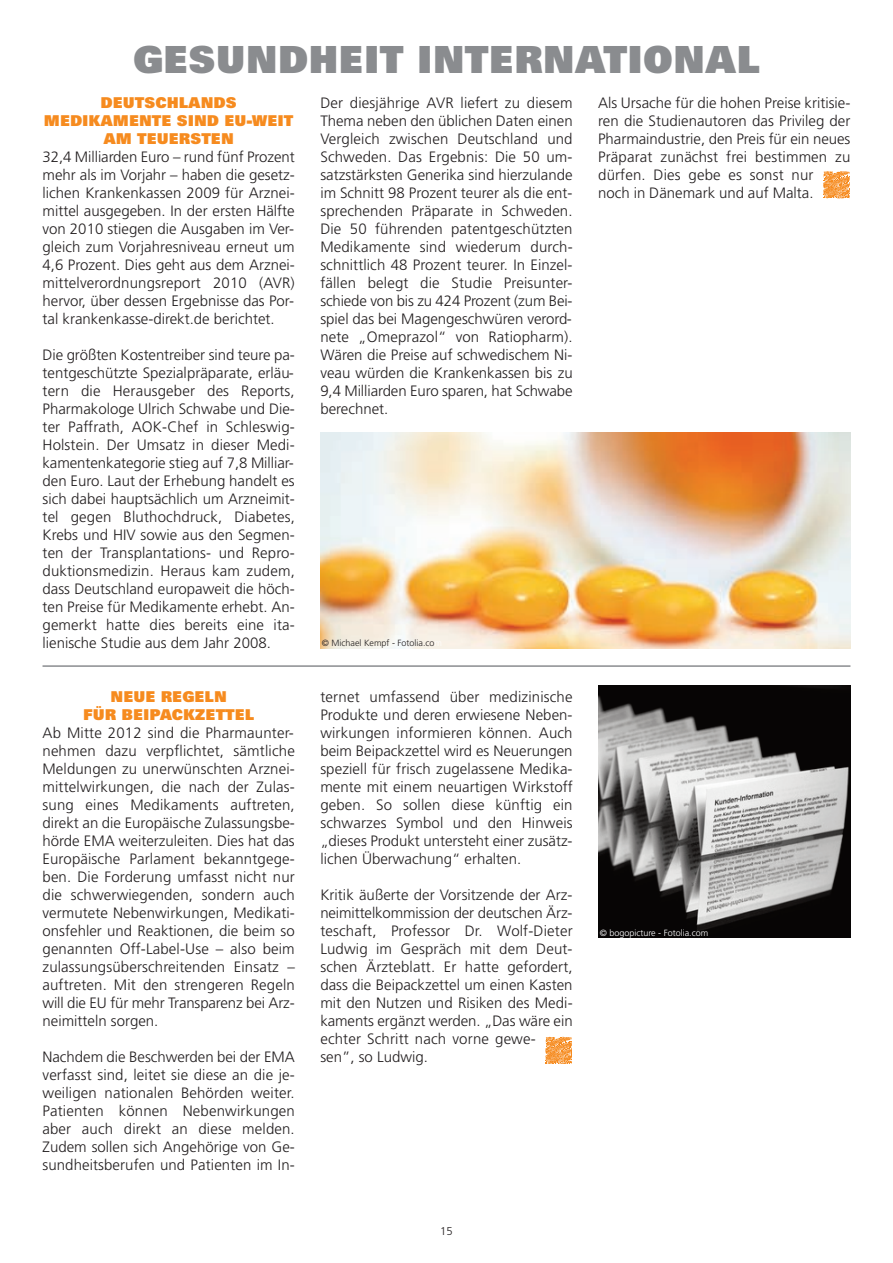
<style>
.page{position:relative;width:893px;height:1263px;background:#fff}
.page>*{position:absolute;margin:0;border:0;box-sizing:border-box;transform-origin:0 0}
.t1{font:900 37.5px "Zurich BT";color:#8a8c8f}
.t2{font:300 15px/18px "Frutiger";color:#231f20;text-align:justify}
.t3{font:900 15px/18px "Zurich BT";color:#f68b1f;text-align:center}
.t4{font:300 11.25px "Frutiger";color:#231f20}
.t5{font:300 9px "Frutiger";color:#231f20}
.t6{font:300 9px "Frutiger";color:#fff}
.s1{color:#fff}
</style>
<div class="page">
<img style="left:320px;top:432px;width:530px;height:216px">
<svg style="left:823px;top:171px;width:27px;height:28px"></svg>
<svg style="left:545px;top:1037px;width:27px;height:27px"></svg>
<img style="left:598px;top:686px;width:252px;height:252px">
<hr style="left:43px;top:665px;width:807px;height:2px;background:#8a8c8f">
<h1 class="t1" style="left:133px;top:38px;width:628px">GESUNDHEIT INTERNATIONAL</h1>
<p class="t3" style="left:44px;top:94px;width:251px">DEUTSCHLANDS<br>MEDIKAMENTE SIND EU-WEIT<br>AM TEUERSTEN</p>
<p class="t2" style="left:43px;top:148px;width:254px">32,4 Milliarden Euro – rund fünf Prozent mehr als im Vorjahr – haben die gesetz&shy;lichen Krankenkassen 2009 für Arznei&shy;mittel ausgegeben. In der ersten Hälfte von 2010 stiegen die Ausgaben im Ver&shy;gleich zum Vorjahresniveau erneut um 4,6 Prozent. Dies geht aus dem Arznei&shy;mittelverordnungsreport 2010 (AVR) hervor, über dessen Ergebnisse das Por&shy;tal krankenkasse-direkt.de berichtet.</p>
<p class="t2" style="left:43px;top:346px;width:254px">Die größten Kostentreiber sind teure pa&shy;tentgeschützte Spezialpräparate, erläu&shy;tern die Herausgeber des Reports, Pharmakologe Ulrich Schwabe und Die&shy;ter Paffrath, AOK-Chef in Schleswig-Holstein. Der Umsatz in dieser Medi&shy;kamentenkategorie stieg auf 7,8 Milliar&shy;den Euro. Laut der Erhebung handelt es sich dabei hauptsächlich um Arzneimit&shy;tel gegen Bluthochdruck, Diabetes, Krebs und HIV sowie aus den Segmen&shy;ten der Transplantations- und Repro&shy;duktionsmedizin. Heraus kam zudem, dass Deutschland europaweit die höch&shy;ten Preise für Medikamente erhebt. An&shy;gemerkt hatte dies bereits eine ita&shy;lienische Studie aus dem Jahr 2008.</p>
<p class="t3" style="left:83px;top:688px;width:173px">NEUE REGELN<br>FÜR BEIPACKZETTEL</p>
<p class="t2" style="left:43px;top:724px;width:254px">Ab Mitte 2012 sind die Pharmaunter&shy;nehmen dazu verpflichtet, sämtliche Meldungen zu unerwünschten Arznei&shy;mittelwirkungen, die nach der Zulas&shy;sung eines Medikaments auftreten, direkt an die Europäische Zulassungsbe&shy;hörde EMA weiterzuleiten. Dies hat das Europäische Parlament bekanntgege&shy;ben. Die Forderung umfasst nicht nur die schwerwiegenden, sondern auch vermutete Nebenwirkungen, Medikati&shy;onsfehler und Reaktionen, die beim so genannten Off-Label-Use – also beim zulassungsüberschreitenden Einsatz – auftreten. Mit den strengeren Regeln will die EU für mehr Transparenz bei Arz&shy;neimitteln sorgen.</p>
<p class="t2" style="left:43px;top:1048px;width:254px">Nachdem die Beschwerden bei der EMA verfasst sind, leitet sie diese an die je&shy;weiligen nationalen Behörden weiter.<br>Patienten können Nebenwirkungen aber auch direkt an diese melden.<br>Zudem sollen sich Angehörige von Ge&shy;sundheitsberufen und Patienten im In-</p>
<p class="t2" style="left:320px;top:94px;width:254px">Der diesjährige AVR liefert zu diesem Thema neben den üblichen Daten einen Vergleich zwischen Deutschland und Schweden. Das Ergebnis: Die 50 um&shy;satzstärksten Generika sind hierzulande im Schnitt 98 Prozent teurer als die ent&shy;sprechenden Präparate in Schweden.<br>Die 50 führenden patentgeschützten Medikamente sind wiederum durch&shy;schnittlich 48 Prozent teurer. In Einzel&shy;fällen belegt die Studie Preisunter&shy;schiede von bis zu 424 Prozent (zum Bei&shy;spiel das bei Magengeschwüren verord&shy;nete „Omeprazol“ von Ratiopharm).<br>Wären die Preise auf schwedischem Ni&shy;veau würden die Krankenkassen bis zu 9,4 Milliarden Euro sparen, hat Schwabe berechnet.</p>
<p class="t2" style="left:598px;top:94px;width:254px;text-align:left">Als Ursache für die hohen Preise kritisie&shy;ren die Studienautoren das Privileg der Pharmaindustrie, den Preis für ein neues Präparat zunächst frei bestimmen zu dürfen. Dies gebe es sonst nur<br>noch in Dänemark und auf Malta.</p>
<p class="t5" style="left:322px;top:638px;width:122px">© Michael Kempf - Fotolia.co<span class="s1">m</span></p>
<p class="t2" style="left:320px;top:688px;width:254px">ternet umfassend über medizinische Produkte und deren erwiesene Neben&shy;wirkungen informieren können. Auch beim Beipackzettel wird es Neuerungen speziell für frisch zugelassene Medika&shy;mente mit einem neuartigen Wirkstoff geben. So sollen diese künftig ein schwarzes Symbol und den Hinweis „dieses Produkt untersteht einer zusätz&shy;lichen Überwachung“ erhalten.</p>
<p class="t2" style="left:320px;top:886px;width:254px;text-align:left">Kritik äußerte der Vorsitzende der Arz&shy;neimittelkommission der deutschen Ärz&shy;teschaft, Professor Dr. Wolf-Dieter Ludwig im Gespräch mit dem Deut&shy;schen Ärzteblatt. Er hatte gefordert, dass die Beipackzettel um einen Kasten mit den Nutzen und Risiken des Medi&shy;kaments ergänzt werden. „Das wäre ein echter Schritt nach vorne gewe&shy;sen”, so Ludwig.</p>
<p class="t6" style="left:600px;top:927px;width:110px">© bogopicture - Fotolia.com</p>
<p class="t4" style="left:440px;top:1224px;width:14px">15</p>
</div>
